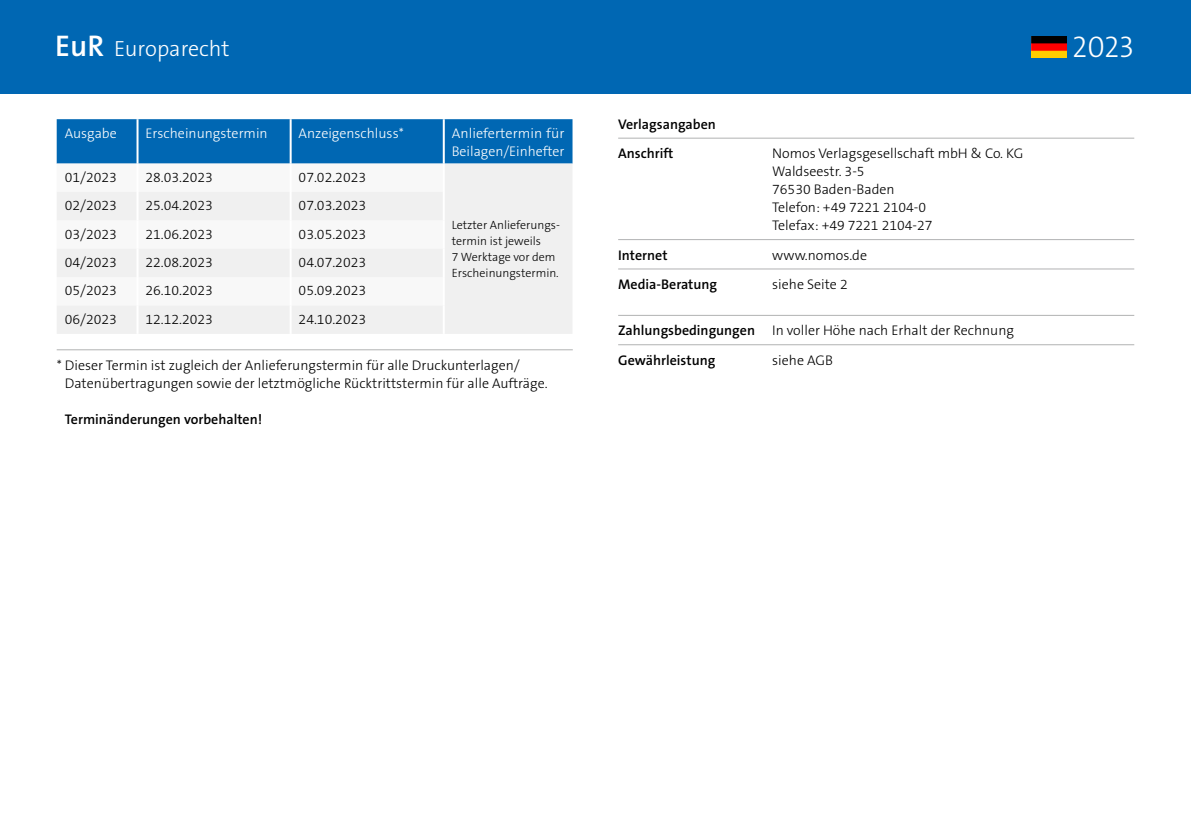
<style>
.page{position:relative;width:1191px;height:840px;background:#fff}
.page>*{position:absolute;margin:0;border:0;box-sizing:border-box;transform-origin:0 0}
.IVZ{font:300 30px "The Sans Os F";color:#fff}
.IVZ-2{font:300 22px "The Sans Os F";color:#fff}
._005_Fließtext{font:300 14px/18px "The Sans Os F";color:#000}
._005_Fließtext-2{font:600 14px "The Sans Os F";color:#000}
._005_Fließtext-3{font:300 14px/18px "The Sans Os F";color:#fff}
._005_Fließtext-4{font:300 12px/16px "The Sans Os F";color:#000}
.s1{font-weight:600;font-size:30px}
.s2{font-weight:600}
</style>
<div class="page">
<div style="left:0;top:0;width:1191px;height:94px;background:#0067b3"></div>
<img style="left:1031px;top:36px;width:36px;height:21px">
<hr style="left:618px;top:138px;width:516px;height:1px;background:#b1b2b3">
<hr style="left:618px;top:239px;width:516px;height:1px;background:#b1b2b3">
<hr style="left:618px;top:268px;width:516px;height:1px;background:#b1b2b3">
<hr style="left:618px;top:315px;width:516px;height:1px;background:#b1b2b3">
<hr style="left:618px;top:344px;width:516px;height:1px;background:#b1b2b3">
<div style="left:57px;top:119px;width:515px;height:44px;background:#0067b3"></div>
<div style="left:57px;top:163px;width:515px;height:170px;background:#f0f0f0"></div>
<hr style="left:136px;top:119px;width:2px;height:44px;background:#fff">
<hr style="left:136px;top:163px;width:2px;height:29px;background:#fff">
<hr style="left:136px;top:192px;width:2px;height:28px;background:#fff">
<hr style="left:136px;top:220px;width:2px;height:28px;background:#fff">
<hr style="left:136px;top:248px;width:2px;height:29px;background:#fff">
<hr style="left:136px;top:277px;width:2px;height:28px;background:#fff">
<hr style="left:136px;top:305px;width:2px;height:28px;background:#fff">
<hr style="left:290px;top:119px;width:2px;height:44px;background:#fff">
<hr style="left:443px;top:119px;width:2px;height:44px;background:#fff">
<hr style="left:290px;top:163px;width:2px;height:29px;background:#fff">
<hr style="left:443px;top:163px;width:2px;height:29px;background:#fff">
<hr style="left:290px;top:192px;width:2px;height:28px;background:#fff">
<hr style="left:443px;top:192px;width:2px;height:28px;background:#fff">
<hr style="left:290px;top:220px;width:2px;height:28px;background:#fff">
<hr style="left:443px;top:220px;width:2px;height:28px;background:#fff">
<hr style="left:290px;top:248px;width:2px;height:29px;background:#fff">
<hr style="left:443px;top:248px;width:2px;height:29px;background:#fff">
<hr style="left:290px;top:277px;width:2px;height:28px;background:#fff">
<hr style="left:443px;top:277px;width:2px;height:28px;background:#fff">
<hr style="left:290px;top:305px;width:2px;height:28px;background:#fff">
<hr style="left:443px;top:305px;width:2px;height:28px;background:#fff">
<hr style="left:57px;top:349px;width:516px;height:1px;background:#b1b2b3">
<p class="IVZ-2" style="left:55px;top:35px;width:176px"><span class="s1">EuR</span> Europarecht</p>
<p class="_005_Fließtext-3" style="left:65px;top:124px;width:54px">Ausgabe</p>
<p class="_005_Fließtext-3" style="left:145px;top:124px;width:124px">Erscheinungstermin</p>
<p class="_005_Fließtext-3" style="left:299px;top:124px;width:107px">Anzeigenschluss*</p>
<p class="_005_Fließtext-3" style="left:452px;top:124px;width:114px">Anliefertermin für<br>Beilagen/Einhefter</p>
<p class="_005_Fließtext" style="left:65px;top:168px;width:54px">01/2023</p>
<p class="_005_Fließtext" style="left:145px;top:168px;width:69px">28.03.2023</p>
<p class="_005_Fließtext" style="left:299px;top:168px;width:69px">07.02.2023</p>
<p class="_005_Fließtext-4" style="left:452px;top:217px;width:110px">Letzter Anlieferungs&shy;termin ist jeweils<br>7 Werktage vor dem<br>Erscheinungstermin.</p>
<p class="_005_Fließtext" style="left:65px;top:197px;width:54px">02/2023</p>
<p class="_005_Fließtext" style="left:145px;top:197px;width:69px">25.04.2023</p>
<p class="_005_Fließtext" style="left:299px;top:197px;width:69px">07.03.2023</p>
<p class="_005_Fließtext" style="left:65px;top:225px;width:54px">03/2023</p>
<p class="_005_Fließtext" style="left:145px;top:225px;width:69px">21.06.2023</p>
<p class="_005_Fließtext" style="left:299px;top:225px;width:69px">03.05.2023</p>
<p class="_005_Fließtext" style="left:65px;top:253px;width:54px">04/2023</p>
<p class="_005_Fließtext" style="left:145px;top:253px;width:69px">22.08.2023</p>
<p class="_005_Fließtext" style="left:299px;top:253px;width:69px">04.07.2023</p>
<p class="_005_Fließtext" style="left:65px;top:282px;width:54px">05/2023</p>
<p class="_005_Fließtext" style="left:145px;top:282px;width:69px">26.10.2023</p>
<p class="_005_Fließtext" style="left:299px;top:282px;width:69px">05.09.2023</p>
<p class="_005_Fließtext" style="left:65px;top:310px;width:54px">06/2023</p>
<p class="_005_Fließtext" style="left:145px;top:310px;width:69px">12.12.2023</p>
<p class="_005_Fließtext" style="left:299px;top:310px;width:69px">24.10.2023</p>
<p class="_005_Fließtext" style="left:65px;top:356px;width:484px;text-indent:-8px">* Dieser Termin ist zugleich der Anlieferungstermin für alle Druckunterlagen/<br>Datenübertragungen sowie der letztmögliche Rücktrittstermin für alle Aufträge.</p>
<p class="_005_Fließtext-2" style="left:65px;top:410px;width:199px">Terminänderungen vorbehalten!</p>
<p class="_005_Fließtext-2" style="left:618px;top:115px;width:99px">Verlagsangaben</p>
<p class="_005_Fließtext-2" style="left:618px;top:144px;width:57px">Anschrift</p>
<p class="_005_Fließtext" style="left:772px;top:144px;width:253px">Nomos Verlagsgesellschaft mbH &amp; Co. KG<br>Waldseestr. 3-5<br>76530 Baden-Baden<br>Telefon: +49 7221 2104-0<br>Telefax: +49 7221 2104-27</p>
<p class="_005_Fließtext-2" style="left:618px;top:246px;width:51px">Internet</p>
<p class="_005_Fließtext" style="left:772px;top:246px;width:96px">www.nomos.de</p>
<p class="_005_Fließtext-2" style="left:618px;top:275px;width:100px">Media-Beratung</p>
<p class="_005_Fließtext" style="left:772px;top:275px;width:77px">siehe Seite 2</p>
<p class="_005_Fließtext" style="left:618px;top:321px;width:397px"><span class="s2">Zahlungsbedingungen</span> In voller Höhe nach Erhalt der Rechnung</p>
<p class="_005_Fließtext-2" style="left:618px;top:351px;width:99px">Gewährleistung</p>
<p class="_005_Fließtext" style="left:772px;top:351px;width:62px">siehe AGB</p>
<p class="IVZ" style="left:1072px;top:27px;width:63px">2023</p>
</div>
